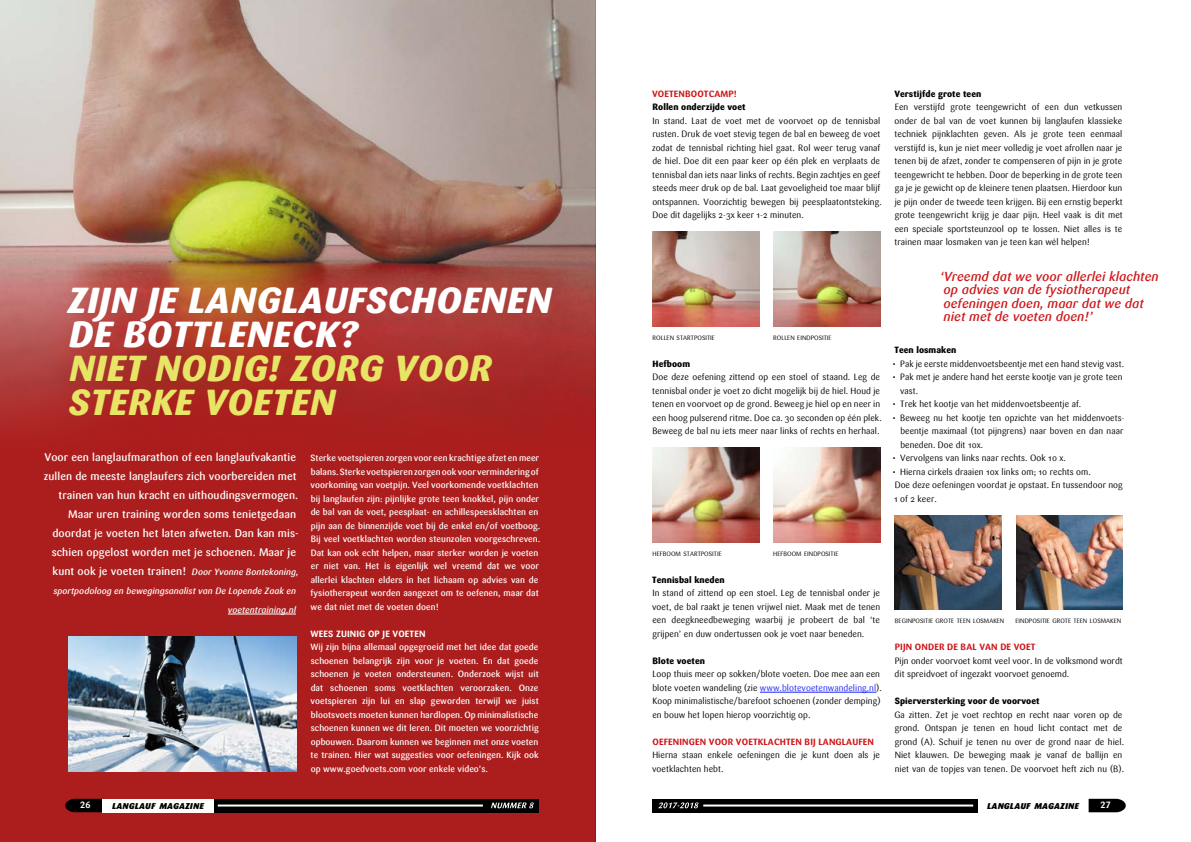
<style>
.page{position:relative;width:1191px;height:842px;background:#fff}
.page>*{position:absolute;margin:0;border:0;box-sizing:border-box;transform-origin:0 0}
.t1{font:italic 800 36px/34px "Sari";letter-spacing:.02em;color:#fff}
.t2{font:italic 800 36px/34px "Sari";letter-spacing:.02em;color:#e8e466}
.t3{font:italic 500 13px/13.5px "Sari";letter-spacing:.005em;color:#cd171a}
.t4{font:500 11px/19px "Sari";letter-spacing:.005em;color:#fff;text-align:right}
.t5{font:9px/13.5px "Sari";letter-spacing:.005em;color:#000}
.t6{font:500 9px/13.5px "Sari";letter-spacing:.005em;color:#fff}
.t7{font:800 9px "Sari";letter-spacing:.005em;color:#000}
.t8{font:9px "Sari Bold Caps";letter-spacing:.015em;color:#cd171a}
.t9{font:italic 500 9px/19px "Sari";letter-spacing:.005em;color:#fff;text-align:right}
.t10{font:9px "Sari Bold Caps";letter-spacing:.015em;color:#fff}
.t11{font:italic 900 8.4px "Sari";letter-spacing:.035em;color:#000}
.t12{font:6.3px "Sari";letter-spacing:.005em;color:#000}
.s1{font-style:italic;font-size:9px}
.s2{color:#1922fb}
</style>
<div class="page">
<svg style="left:1088px;top:799px;width:37px;height:13px"></svg>
<div style="left:652px;top:799px;width:325px;height:13px;background:#000"></div>
<hr style="left:703px;top:804px;width:270px;height:2px;background:#fff">
<svg style="left:658px;top:802px;width:40px;height:6px"></svg>
<img style="left:0;top:0;width:595px;height:259px">
<svg style="left:0;top:259px;width:595px;height:583px;background:#ab2724"></svg>
<svg style="left:65px;top:799px;width:37px;height:13px"></svg>
<div style="left:213px;top:799px;width:326px;height:13px;background:#000"></div>
<svg style="left:491px;top:802px;width:43px;height:6px"></svg>
<hr style="left:218px;top:804px;width:265px;height:2px;background:#fff">
<div style="left:102px;top:799px;width:111px;height:13px;background:#fffffc"></div>
<hr style="left:228px;top:614px;width:68px;height:1px;background:#fff">
<hr style="left:760px;top:692px;width:116px;height:1px;background:#1922fb">
<img style="left:652px;top:232px;width:107px;height:94px">
<img style="left:773px;top:232px;width:107px;height:94px">
<img style="left:652px;top:448px;width:107px;height:94px">
<img style="left:773px;top:448px;width:107px;height:94px">
<img style="left:894px;top:515px;width:107px;height:95px">
<img style="left:1016px;top:515px;width:107px;height:95px">
<img style="left:68px;top:637px;width:228px;height:135px">
<hr style="left:595px;top:0;width:1px;height:842px;background:#009fe3">
<h1 class="t1" style="left:67px;top:283px;width:485px">ZIJN JE LANGLAUFSCHOENEN<br>DE BOTTLENECK?</h1>
<h1 class="t2" style="left:68px;top:351px;width:424px">NIET NODIG! ZORG VOOR<br>STERKE VOETEN</h1>
<p class="t6" style="left:310px;top:451px;width:231px">Sterke voetspieren zorgen voor een krachtige afzet en meer balans. Sterke voetspieren zorgen ook voor vermindering of voorkoming van voetpijn. Veel voorkomende voetklachten bij langlaufen zijn: pijnlijke grote teen knokkel, pijn onder de bal van de voet, peesplaat- en achillespeesklachten en pijn aan de binnenzijde voet bij de enkel en/of voetboog.<br>Bij veel voetklachten worden steunzolen voorgeschreven.<br>Dat kan ook echt helpen, maar sterker worden je voeten er niet van. Het is eigenlijk wel vreemd dat we voor allerlei klachten elders in het lichaam op advies van de fysiotherapeut worden aangezet om te oefenen, maar dat we dat niet met de voeten doen!</p>
<p class="t10" style="left:310px;top:628px;width:116px">WEES ZUINIG OP JE VOETEN</p>
<p class="t6" style="left:310px;top:640px;width:230px;text-align:justify">Wij zijn bijna allemaal opgegroeid met het idee dat goede schoenen belangrijk zijn voor je voeten. En dat goede schoenen je voeten ondersteunen. Onderzoek wijst uit dat schoenen soms voetklachten veroorzaken. Onze voetspieren zijn lui en slap geworden terwijl we juist blootsvoets moeten kunnen hardlopen. Op minimalistische schoenen kunnen we dit leren. Dit moeten we voorzichtig opbouwen. Daarom kunnen we beginnen met onze voeten te trainen. Hier wat suggesties voor oefeningen. Kijk ook op www.goedvoets.com voor enkele video’s.</p>
<p class="t4" style="left:44px;top:447px;width:256px">Voor een langlaufmarathon of een langlaufvakantie zullen de meeste langlaufers zich voorbereiden met trainen van hun kracht en uithoudingsvermogen.<br>Maar uren training worden soms tenietgedaan doordat je voeten het laten afweten. Dan kan mis&shy;schien opgelost worden met je schoenen. Maar je kunt ook je voeten trainen! <span class="s1">Door Yvonne Bontekoning,</span></p>
<p class="t9" style="left:53px;top:581px;width:244px">sportpodoloog en bewegingsanalist van De Lopende Zaak en voetentraining.nl</p>
<p class="t8" style="left:652px;top:88px;width:86px">VOETENBOOTCAMP!</p>
<p class="t7" style="left:652px;top:102px;width:95px">Rollen onderzijde voet</p>
<p class="t5" style="left:652px;top:114px;width:231px">In stand. Laat de voet met de voorvoet op de tennisbal rusten. Druk de voet stevig tegen de bal en beweeg de voet zodat de tennisbal richting hiel gaat. Rol weer terug vanaf de hiel. Doe dit een paar keer op één plek en verplaats de tennisbal dan iets naar links of rechts. Begin zachtjes en geef steeds meer druk op de bal. Laat gevoeligheid toe maar blijf ontspannen. Voorzichtig bewegen bij peesplaatontsteking.<br>Doe dit dagelijks 2-3x keer 1-2 minuten.</p>
<p class="t12" style="left:652px;top:334px;width:64px">ROLLEN STARTPOSITIE</p>
<p class="t12" style="left:773px;top:334px;width:60px">ROLLEN EINDPOSITIE</p>
<p class="t7" style="left:652px;top:358px;width:39px">Hefboom</p>
<p class="t5" style="left:652px;top:370px;width:231px">Doe deze oefening zittend op een stoel of staand. Leg de tennisbal onder je voet zo dicht mogelijk bij de hiel. Houd je tenen en voorvoet op de grond. Beweeg je hiel op en neer in een hoog pulserend ritme. Doe ca. 30 seconden op één plek.<br>Beweeg de bal nu iets meer naar links of rechts en herhaal.</p>
<p class="t7" style="left:894px;top:88px;width:88px">Verstijfde grote teen</p>
<p class="t5" style="left:894px;top:100px;width:230px;text-align:justify">Een verstijfd grote teengewricht of een dun vetkussen onder de bal van de voet kunnen bij langlaufen klassieke techniek pijnklachten geven. Als je grote teen eenmaal verstijfd is, kun je niet meer volledig je voet afrollen naar je tenen bij de afzet, zonder te compenseren of pijn in je grote teengewricht te hebben. Door de beperking in de grote teen ga je je gewicht op de kleinere tenen plaatsen. Hierdoor kun je pijn onder de tweede teen krijgen. Bij een ernstig beperkt grote teengewricht krijg je daar pijn. Heel vaak is dit met een speciale sportsteunzool op te lossen. Niet alles is te trainen maar losmaken van je teen kan wél helpen!</p>
<h2 class="t3" style="left:940px;top:269px;width:220px">‘Vreemd dat we voor allerlei klachten op advies van de fysiotherapeut oefeningen doen, maar dat we dat niet met de voeten doen!’</h2>
<p class="t7" style="left:894px;top:345px;width:64px">Teen losmaken</p>
<p class="t5" style="left:891px;top:357px;width:234px">• Pak je eerste middenvoetsbeentje met een hand stevig vast.</p>
<p class="t5" style="left:900px;top:370px;width:224px;text-indent:-8px">• Pak met je andere hand het eerste kootje van je grote teen vast.</p>
<p class="t5" style="left:891px;top:397px;width:191px">• Trek het kootje van het middenvoetsbeentje af.</p>
<p class="t5" style="left:900px;top:411px;width:225px;text-indent:-9px">• Beweeg nu het kootje ten opzichte van het middenvoets&shy;beentje maximaal (tot pijngrens) naar boven en dan naar beneden. Doe dit 10x.</p>
<p class="t5" style="left:891px;top:451px;width:176px">• Vervolgens van links naar rechts. Ook 10 x.</p>
<p class="t5" style="left:891px;top:465px;width:232px">• Hierna cirkels draaien 10x links om; 10 rechts om.<br>Doe deze oefeningen voordat je opstaat. En tussendoor nog<br>1 of 2 keer.</p>
<p class="t12" style="left:652px;top:550px;width:71px">HEFBOOM STARTPOSITIE</p>
<p class="t12" style="left:773px;top:550px;width:67px">HEFBOOM EINDPOSITIE</p>
<p class="t7" style="left:652px;top:574px;width:74px">Tennisbal kneden</p>
<p class="t5" style="left:652px;top:586px;width:229px;text-align:justify">In stand of zittend op een stoel. Leg de tennisbal onder je voet, de bal raakt je tenen vrijwel niet. Maak met de tenen een deegkneedbeweging waarbij je probeert de bal ‘te grijpen’ en duw ondertussen ook je voet naar beneden.</p>
<p class="t7" style="left:652px;top:655px;width:54px">Blote voeten</p>
<p class="t5" style="left:652px;top:667px;width:231px">Loop thuis meer op sokken/blote voeten. Doe mee aan een blote voeten wandeling (zie <span class="s2">www.blotevoetenwandeling.nl</span>).<br>Koop minimalistische/barefoot schoenen (zonder demping) en bouw het lopen hierop voorzichtig op.</p>
<p class="t8" style="left:652px;top:736px;width:223px">OEFENINGEN VOOR VOETKLACHTEN BIJ LANGLAUFEN</p>
<p class="t5" style="left:652px;top:748px;width:229px">Hierna staan enkele oefeningen die je kunt doen als je voetklachten hebt.</p>
<p class="t12" style="left:895px;top:617px;width:111px">BEGINPOSITIE GROTE TEEN LOSMAKEN</p>
<p class="t12" style="left:1015px;top:617px;width:107px">EINDPOSITIE GROTE TEEN LOSMAKEN</p>
<p class="t8" style="left:895px;top:642px;width:142px">PIJN ONDER DE BAL VAN DE VOET</p>
<p class="t5" style="left:894px;top:654px;width:230px">Pijn onder voorvoet komt veel voor. In de volksmond wordt dit spreidvoet of ingezakt voorvoet genoemd.</p>
<p class="t7" style="left:894px;top:696px;width:146px">Spierversterking voor de voorvoet</p>
<p class="t5" style="left:894px;top:708px;width:231px">Ga zitten. Zet je voet rechtop en recht naar voren op de grond. Ontspan je tenen en houd licht contact met de grond (A). Schuif je tenen nu over de grond naar de hiel.<br>Niet klauwen. De beweging maak je vanaf de ballijn en niet van de topjes van tenen. De voorvoet heft zich nu (B).</p>
<p class="t10" style="left:80px;top:800px;width:12px">26</p>
<p class="t11" style="left:112px;top:800px;width:93px">LANGLAUF MAGAZINE</p>
<p class="t11" style="left:987px;top:800px;width:93px">LANGLAUF MAGAZINE</p>
<p class="t10" style="left:1100px;top:800px;width:12px">27</p>
</div>
